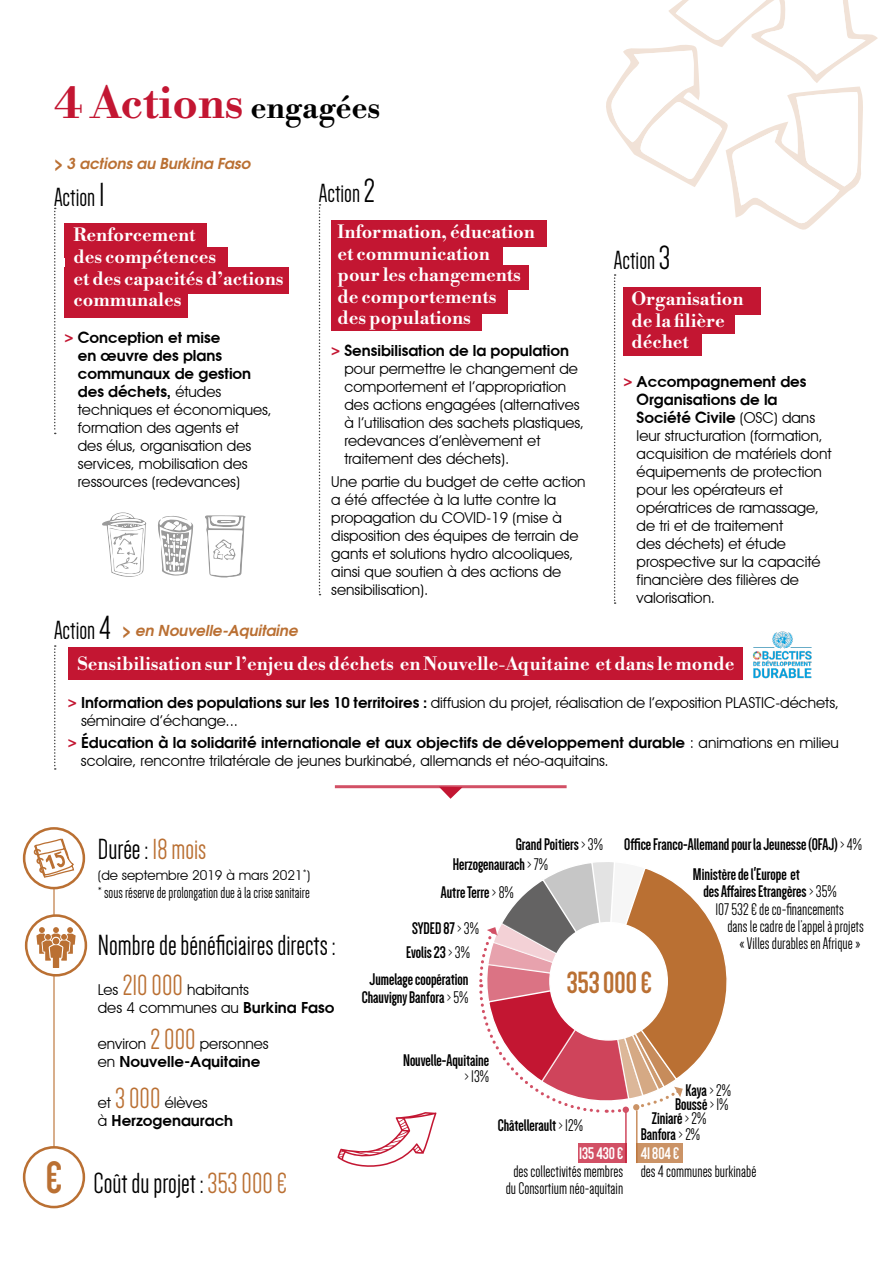
<style>
.page{position:relative;width:893px;height:1263px;background:#fff}
.page>*{position:absolute;margin:0;border:0;box-sizing:border-box;transform-origin:0 0}
.t1{font:700 46.65px "Dense";color:#ba7033}
.t2{font:700 43.5px "Libre Bodoni";color:#c31632}
.t3{font:700 31.65px "Dense";color:#ba7033}
.t4{font:30px "Dense";color:#000}
.t5{font:27px "Dense";color:#000}
.t6{font:700 18px/21.6px "Libre Bodoni";color:#fff}
.t7{font:700 17.4px/19px "Dense";color:#000}
.t8{font:17.4px/17.4px "Dense";color:#000;text-align:center}
.t9{font:700 17.4px "Dense";color:#fff}
.t10{font:16.5px "Dense";color:#000}
.t11{font:15px/18px "Avant Garde IT Cby BT";color:#000}
.t12{font:600 15px/18px "Avant Garde";color:#000}
.t13{font:italic 700 15px "Te X Gyre Adventor";color:#ba7033}
.t14{font:13.5px "Avant Garde IT Cby BT";color:#000}
.s1{font-size:30px;color:#000}
.s2{font-size:34.5px}
.s3{color:#c31632}
.s4{font-family:"Avant Garde IT Cby BT";font-weight:400}
.s5{font-family:"Avant Garde";font-weight:600;color:#c31632}
.s6{font-family:"Avant Garde";font-weight:600}
.s7{color:#ba7033}
.s8{font-family:"Dense";font-size:30px;color:#ba7033}
.s9{font-weight:400}
.s10{color:#fff}
</style>
<div class="page">
<hr style="left:53px;top:889px;width:2px;height:280px;background:#ba7033">
<div style="left:68px;top:647px;width:675px;height:32px;background:#c31632"></div>
<div style="left:331px;top:300px;width:151px;height:31px;background:#c31632"></div>
<div style="left:331px;top:220px;width:216px;height:26px;background:#c31632"></div>
<div style="left:331px;top:239px;width:171px;height:31px;background:#c31632"></div>
<div style="left:331px;top:265px;width:198px;height:25px;background:#c31632"></div>
<div style="left:331px;top:283px;width:177px;height:31px;background:#c31632"></div>
<svg style="left:319px;top:204px;width:1px;height:391px"></svg>
<div style="left:623px;top:331px;width:79px;height:25px;background:#c31632"></div>
<div style="left:623px;top:308px;width:112px;height:26px;background:#c31632"></div>
<div style="left:623px;top:287px;width:138px;height:28px;background:#c31632"></div>
<svg style="left:614px;top:274px;width:2px;height:330px"></svg>
<div style="left:65px;top:223px;width:142px;height:34px;background:#c31632"></div>
<div style="left:65px;top:248px;width:162px;height:25px;background:#c31632"></div>
<div style="left:65px;top:267px;width:224px;height:26px;background:#c31632"></div>
<div style="left:65px;top:287px;width:123px;height:31px;background:#c31632"></div>
<svg style="left:54px;top:208px;width:2px;height:226px"></svg>
<svg style="left:54px;top:645px;width:2px;height:125px"></svg>
<svg style="left:26px;top:915px;width:60px;height:60px"></svg>
<div style="left:25px;top:914px;width:62px;height:62px;border:3px solid #ba7033;border-radius:50%"></div>
<svg style="left:36px;top:927px;width:40px;height:41px"></svg>
<svg style="left:337px;top:1112px;width:99px;height:55px"></svg>
<div style="left:24px;top:1147px;width:60px;height:60px;background:#fff;border-radius:50%"></div>
<div style="left:23px;top:1146px;width:62px;height:62px;border:3px solid #ba7033;border-radius:50%"></div>
<svg style="left:606px;top:0;width:272px;height:230px"></svg>
<svg style="left:158px;top:516px;width:35px;height:59px"></svg>
<svg style="left:205px;top:515px;width:41px;height:63px"></svg>
<svg style="left:102px;top:512px;width:44px;height:65px"></svg>
<svg style="left:24px;top:828px;width:60px;height:60px"></svg>
<div style="left:23px;top:827px;width:62px;height:62px;border:3px solid #ba7033;border-radius:50%"></div>
<svg style="left:33px;top:838px;width:42px;height:41px"></svg>
<img style="left:753px;top:631px;width:59px;height:48px">
<div style="left:636px;top:1143px;width:47px;height:20px;background:#cb9366"></div>
<div style="left:578px;top:1143px;width:49px;height:20px;background:#d25065"></div>
<hr style="left:625px;top:1112px;width:2px;height:51px;background:#c31632">
<hr style="left:636px;top:1110px;width:2px;height:53px;background:#ba7033">
<svg style="left:479px;top:862px;width:248px;height:252px"></svg>
<div style="left:550px;top:922px;width:117px;height:118px;background:#fff;border-radius:50%"></div>
<hr style="left:335px;top:785px;width:232px;height:3px;background:#c31632">
<svg style="left:439px;top:787px;width:24px;height:12px"></svg>
<h2 class="t2" style="left:54px;top:78px;width:328px">4 Actions <span class="s1">engagées</span></h2>
<p class="t13" style="left:54px;top:150px;width:198px">&gt; 3 actions au Burkina Faso</p>
<h3 class="t5" style="left:54px;top:183px;width:52px">Action <span class="s2">1</span></h3>
<p class="t6" style="left:74px;top:225px;width:212px">Renforcement<br>des compétences<br>et des capacités d’actions communales</p>
<p class="t12" style="left:78px;top:328px;width:175px;text-indent:-13px"><span class="s3">&gt;</span> Conception et mise<br>en œuvre des plans communaux de gestion des déchets, <span class="s4">études</span></p>
<p class="t11" style="left:78px;top:400px;width:195px">techniques et économiques, formation des agents et<br>des élus, organisation des services, mobilisation des ressources (redevances)</p>
<h3 class="t5" style="left:319px;top:180px;width:58px">Action <span class="s2">2</span></h3>
<p class="t6" style="left:338px;top:222px;width:199px">Information, éducation et communication pour les changements de comportements<br>des populations</p>
<p class="t12" style="left:331px;top:342px;width:239px"><span class="s3">&gt;</span> Sensibilisation de la population</p>
<p class="t11" style="left:344px;top:360px;width:241px">pour permettre le changement de comportement et l’appropriation des actions engagées (alternatives à l’utilisation des sachets plastiques, redevances d’enlèvement et traitement des déchets).</p>
<p class="t11" style="left:331px;top:472px;width:256px">Une partie du budget de cette action a été affectée à la lutte contre la propagation du COVID-19 (mise à disposition des équipes de terrain de gants et solutions hydro alcooliques, ainsi que soutien à des actions de sensibilisation).</p>
<h3 class="t5" style="left:614px;top:247px;width:58px">Action <span class="s2">3</span></h3>
<p class="t6" style="left:631px;top:289px;width:113px">Organisation de la filière déchet</p>
<p class="t12" style="left:637px;top:372px;width:180px;text-indent:-13px"><span class="s3">&gt;</span> Accompagnement des<br>Organisations de la<br>Société Civile <span class="s4">(OSC) dans</span></p>
<p class="t11" style="left:637px;top:426px;width:196px">leur structuration (formation, acquisition de matériels dont équipements de protection pour les opérateurs et opératrices de ramassage, de tri et de traitement<br>des déchets) et étude prospective sur la capacité financière des filières de valorisation.</p>
<h3 class="t5" style="left:54px;top:616px;width:58px">Action <span class="s2">4</span></h3>
<p class="t13" style="left:122px;top:618px;width:177px">&gt; en Nouvelle-Aquitaine</p>
<p class="t6" style="left:78px;top:654px;width:658px">Sensibilisation sur l’enjeu des déchets en Nouvelle-Aquitaine et dans le monde</p>
<p class="t11" style="left:81px;top:693px;width:759px;text-indent:-13px"><span class="s5">&gt;</span> <span class="s6">Information des populations sur les 10 territoires :</span> diffusion du projet, réalisation de l’exposition PLASTIC-déchets, séminaire d’échange...</p>
<p class="t12" style="left:68px;top:733px;width:773px"><span class="s3">&gt;</span> Éducation à la solidarité internationale et aux objectifs de développement durable <span class="s4">: animations en milieu</span></p>
<p class="t11" style="left:81px;top:751px;width:529px">scolaire, rencontre trilatérale de jeunes burkinabé, allemands et néo-aquitains.</p>
<h1 class="t1" style="left:46px;top:1154px;width:18px">€</h1>
<h3 class="t4" style="left:98px;top:834px;width:110px">Durée : <span class="s7">18 mois</span></h3>
<p class="t14" style="left:98px;top:867px;width:214px">(de septembre 2019 à mars 2021<sup>*</sup>)</p>
<p class="t10" style="left:98px;top:884px;width:214px">* sous réserve de prolongation due à la crise sanitaire</p>
<h3 class="t4" style="left:98px;top:930px;width:239px">Nombre de bénéficiaires directs :</h3>
<p class="t11" style="left:98px;top:981px;width:238px">Les <span class="s8">210 000</span> habitants<br>des 4 communes au <span class="s6">Burkina Faso</span></p>
<p class="t11" style="left:98px;top:1035px;width:172px">environ <span class="s8">2 000</span> personnes</p>
<p class="t12" style="left:98px;top:1052px;width:164px"><span class="s4">en</span> Nouvelle-Aquitaine</p>
<p class="t11" style="left:98px;top:1093px;width:111px">et <span class="s8">3 000</span> élèves</p>
<p class="t12" style="left:98px;top:1111px;width:137px"><span class="s4">à</span> Herzogenaurach</p>
<h3 class="t4" style="left:94px;top:1168px;width:195px">Coût du projet : <span class="s7">353 000 €</span></h3>
<p class="t7" style="left:516px;top:835px;width:89px">Grand Poitiers <span class="s9">&gt; 3%</span></p>
<p class="t7" style="left:453px;top:855px;width:97px">Herzogenaurach <span class="s9">&gt; 7%</span></p>
<p class="t7" style="left:441px;top:883px;width:74px">Autre Terre <span class="s9">&gt; 8%</span></p>
<p class="t7" style="left:412px;top:919px;width:68px">SYDED 87 <span class="s9">&gt; 3%</span></p>
<p class="t7" style="left:406px;top:942px;width:65px">Evolis 23 <span class="s9">&gt; 3%</span></p>
<p class="t7" style="left:624px;top:835px;width:239px">Office Franco-Allemand pour la Jeunesse (OFAJ) <span class="s9">&gt; 4%</span></p>
<p class="t7" style="left:693px;top:865px;width:109px">Ministère de l'Europe et</p>
<p class="t7" style="left:703px;top:882px;width:135px">des Affaires Etrangères <span class="s9">&gt; 35%</span></p>
<p class="t8" style="left:715px;top:900px;width:130px">107 532 € de co-financements</p>
<p class="t8" style="left:727px;top:918px;width:138px">dans le cadre de l’appel à projets</p>
<p class="t8" style="left:739px;top:935px;width:122px">« Villes durables en Afrique »</p>
<p class="t7" style="left:362px;top:971px;width:108px;line-height:17.4px;text-align:center">Jumelage coopération<br>Chauvigny Banfora <span class="s9">&gt; 5%</span></p>
<h3 class="t3" style="left:567px;top:967px;width:86px">353 000 €</h3>
<p class="t7" style="left:403px;top:1051px;width:88px">Nouvelle-Aquitaine</p>
<p class="t8" style="left:464px;top:1067px;width:26px">&gt; 13%</p>
<p class="t7" style="left:498px;top:1116px;width:87px">Châtellerault <span class="s9">&gt; 12%</span></p>
<p class="t9" style="left:579px;top:1145px;width:45px">135 430 €</p>
<p class="t8" style="left:506px;top:1162px;width:119px">des collectivités membres du Consortium néo-aquitain</p>
<p class="t7" style="left:686px;top:1081px;width:47px">Kaya <span class="s9">&gt; 2%</span></p>
<p class="t7" style="left:675px;top:1095px;width:55px">Boussé <span class="s9">&gt; 1%</span></p>
<p class="t7" style="left:652px;top:1109px;width:56px">Ziniaré <span class="s9">&gt; 2%</span></p>
<p class="t7" style="left:641px;top:1125px;width:61px">Banfora <span class="s9">&gt; 2%<br></span><span class="s10">41 804 €</span></p>
<p class="t8" style="left:641px;top:1162px;width:117px">des 4 communes burkinabé</p>
</div>
